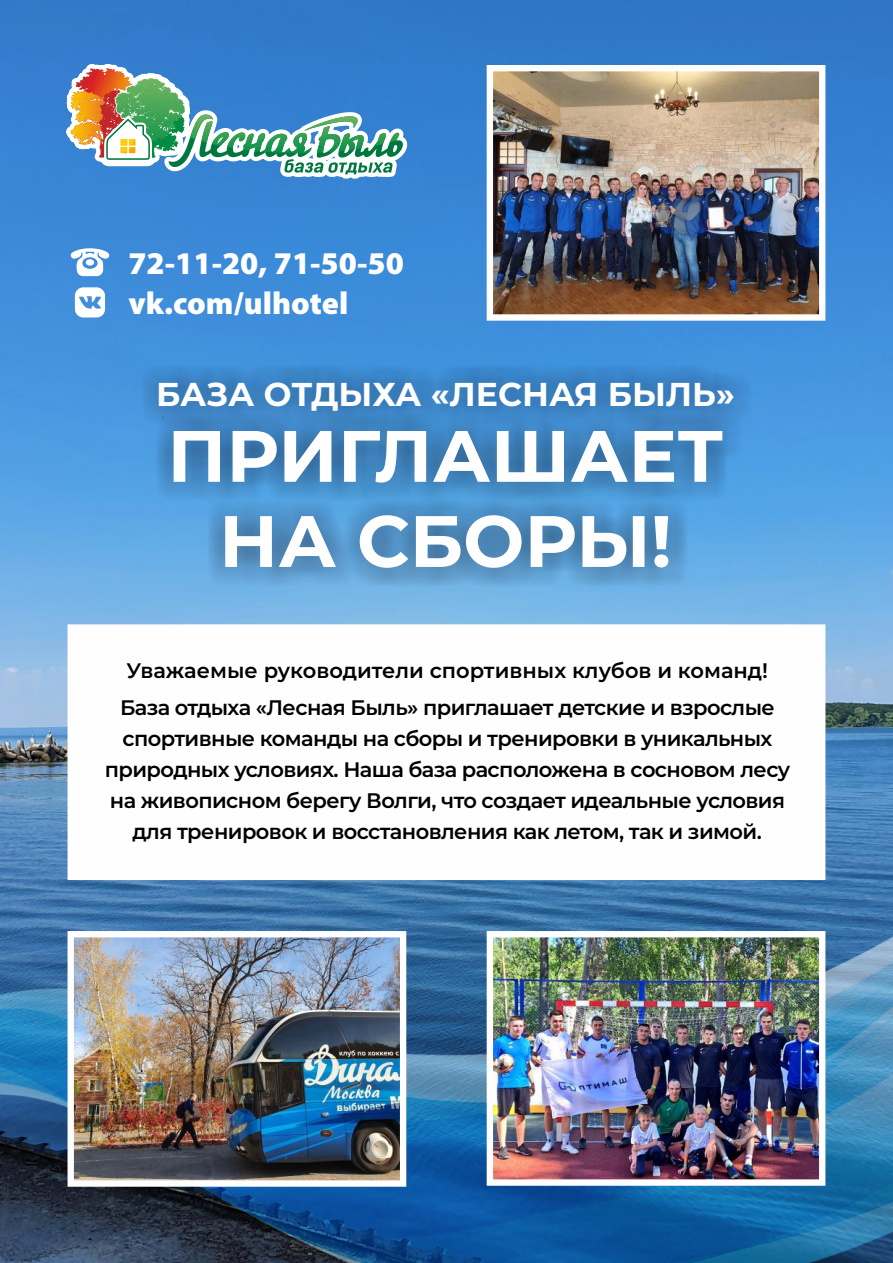
<style>
.page{position:relative;width:893px;height:1263px;background:#fff}
.page>*{position:absolute;margin:0;border:0;box-sizing:border-box;transform-origin:0 0}
.t1{font:700 72.6px/85.1px "Montserrat";color:#fefefe;text-align:center}
.t2{font:700 33px "Montserrat";color:#fefefe}
.t3{font:900 31.8px/39.2px "Myriad Pro";color:#fefefe}
.t4{font:600 21px/31px "Montserrat";letter-spacing:-.03em;color:#000}
</style>
<div class="page">
<img style="left:0;top:0;width:893px;height:686px">
<img style="left:0;top:686px;width:893px;height:577px">
<img style="left:494px;top:938px;width:324px;height:241px">
<div style="left:487px;top:931px;width:338px;height:255px;border:6px solid #fefefe"></div>
<img style="left:75px;top:938px;width:324px;height:242px">
<div style="left:68px;top:931px;width:338px;height:256px;border:6px solid #fefefe"></div>
<img style="left:494px;top:72px;width:324px;height:242px">
<div style="left:487px;top:65px;width:338px;height:256px;border:6px solid #fefefe"></div>
<svg style="left:54px;top:0;width:360px;height:331px;background:#3985d3"></svg>
<svg style="left:70px;top:68px;width:333px;height:106px"></svg>
<div style="left:142px;top:365px;width:611px;height:223px;background:#2e2a36;opacity:.49"></div>
<svg style="left:64px;top:621px;width:765px;height:262px"></svg>
<svg style="left:75px;top:287px;width:30px;height:30px"></svg>
<svg style="left:70px;top:248px;width:40px;height:28px"></svg>
<h3 class="t3" style="left:128px;top:247px;width:277px">72-11-20, 71-50-50 vk.com/ulhotel</h3>
<h2 class="t2" style="left:156px;top:374px;width:580px">БАЗА ОТДЫХА «ЛЕСНАЯ БЫЛЬ»</h2>
<h1 class="t1" style="left:167px;top:413px;width:558px">ПРИГЛАШАЕТ<br>НА СБОРЫ!</h1>
<p class="t4" style="left:120px;top:651px;width:656px;line-height:37.7px">Уважаемые руководители спортивных клубов и команд!<br>База отдыха «Лесная Быль» приглашает детские и взрослые</p>
<p class="t4" style="left:105px;top:723px;width:687px;text-align:center">спортивные команды на сборы и тренировки в уникальных природных условиях. Наша база расположена в сосновом лесу на живописном берегу Волги, что создает идеальные условия для тренировок и восстановления как летом, так и зимой.</p>
</div>
